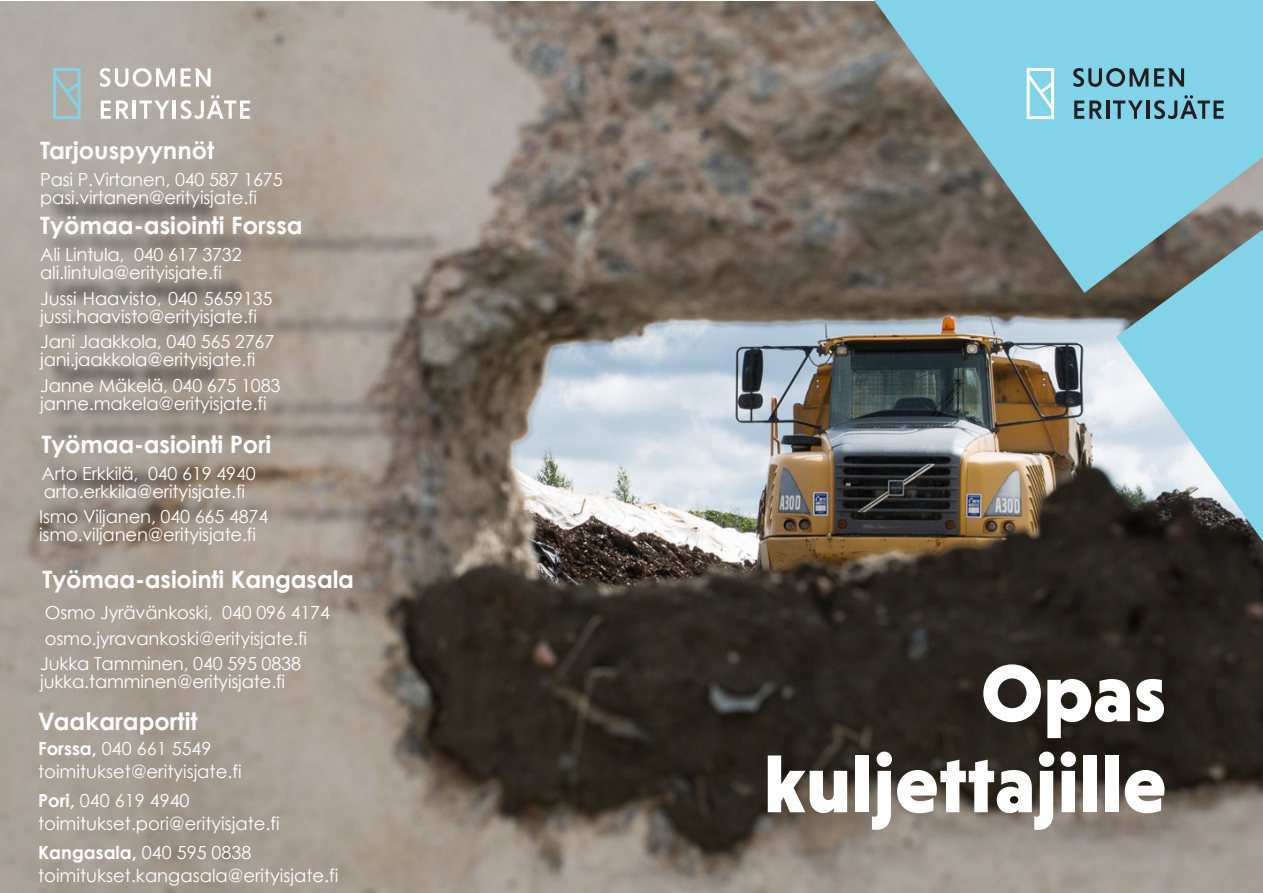
<style>
.page{position:relative;width:1263px;height:893px;background:#fff}
.page>*{position:absolute;margin:0;border:0;box-sizing:border-box;transform-origin:0 0}
.t1{font:900 82.2px/91.1px "Niveau Grotesk";color:#fff;text-align:right}
.p1{font:700 24px "Century Gothic";color:#fff}
.p1-2{font:18px/18px "Century Gothic";letter-spacing:-.01em;color:#fff}
.s1{font-weight:700}
</style>
<div class="page">
<img style="left:0;top:1px;width:1263px;height:892px">
<img style="left:874px;top:0;width:389px;height:541px">
<svg style="left:1073px;top:68px;width:75px;height:19px"></svg>
<svg style="left:1154px;top:68px;width:30px;height:19px"></svg>
<svg style="left:1074px;top:101px;width:28px;height:18px"></svg>
<hr style="left:1106px;top:101px;width:3px;height:18px;background:#231f20">
<svg style="left:1113px;top:101px;width:30px;height:18px"></svg>
<hr style="left:1146px;top:101px;width:3px;height:18px;background:#231f20">
<svg style="left:1154px;top:95px;width:70px;height:24px;background:#649aa9"></svg>
<svg style="left:1027px;top:68px;width:27px;height:51px"></svg>
<svg style="left:100px;top:68px;width:75px;height:19px"></svg>
<svg style="left:181px;top:68px;width:30px;height:19px"></svg>
<svg style="left:101px;top:101px;width:28px;height:18px"></svg>
<hr style="left:133px;top:101px;width:3px;height:18px;background:#fff">
<svg style="left:139px;top:101px;width:30px;height:18px"></svg>
<hr style="left:173px;top:101px;width:3px;height:18px;background:#fff">
<svg style="left:181px;top:95px;width:69px;height:24px"></svg>
<svg style="left:53px;top:68px;width:28px;height:51px"></svg>
<div style="left:45px;top:189px;width:455px;height:342px;background:#231f20;opacity:.75"></div>
<p class="p1" style="left:40px;top:132px;width:176px">Tarjouspyynnöt</p>
<p class="p1-2" style="left:40px;top:170px;width:244px">Pasi P.Virtanen, 040 587 1675 pasi.virtanen@erityisjate.fi</p>
<p class="p1" style="left:40px;top:207px;width:264px">Työmaa-asiointi Forssa</p>
<p class="p1-2" style="left:40px;top:245px;width:203px">Ali Lintula, 040 617 3732 ali.lintula@erityisjate.fi</p>
<p class="p1-2" style="left:40px;top:289px;width:234px">Jussi Haavisto, 040 5659135 jussi.haavisto@erityisjate.fi</p>
<p class="p1-2" style="left:40px;top:332px;width:236px">Jani Jaakkola, 040 565 2767 jani.jaakkola@erityisjate.fi</p>
<p class="p1-2" style="left:40px;top:376px;width:242px">Janne Mäkelä, 040 675 1083 janne.makela@erityisjate.fi</p>
<p class="p1" style="left:42px;top:426px;width:231px">Työmaa-asiointi Pori</p>
<p class="p1-2" style="left:42px;top:464px;width:216px">Arto Erkkilä, 040 619 4940 arto.erkkila@erityisjate.fi</p>
<p class="p1-2" style="left:39px;top:508px;width:231px">Ismo Viljanen, 040 665 4874 ismo.viljanen@erityisjate.fi</p>
<h2 class="p1" style="left:43px;top:561px;width:313px">Työmaa-asiointi Kangasala</h2>
<p class="p1-2" style="left:40px;top:600px;width:291px;line-height:25.5px">Osmo Jyrävänkoski, 040 096 4174 osmo.jyravankoski@erityisjate.fi<br>Jukka Tamminen, 040 595 0838</p>
<p class="p1-2" style="left:40px;top:673px;width:246px">jukka.tamminen@erityisjate.fi</p>
<p class="p1" style="left:38px;top:703px;width:161px">Vaakaraportit</p>
<p class="p1-2" style="left:38px;top:737px;width:205px;line-height:22.8px"><span class="s1">Forssa,</span> 040 661 5549 toimitukset@erityisjate.fi</p>
<p class="p1-2" style="left:38px;top:789px;width:243px;line-height:22.8px"><span class="s1">Pori,</span> 040 619 4940 toimitukset.pori@erityisjate.fi</p>
<p class="p1-2" style="left:38px;top:841px;width:302px;line-height:22.8px"><span class="s1">Kangasala,</span> 040 595 0838 toimitukset.kangasala@erityisjate.fi</p>
<p class="t1" style="left:763px;top:647px;width:404px">Opas kuljettajille</p>
</div>
